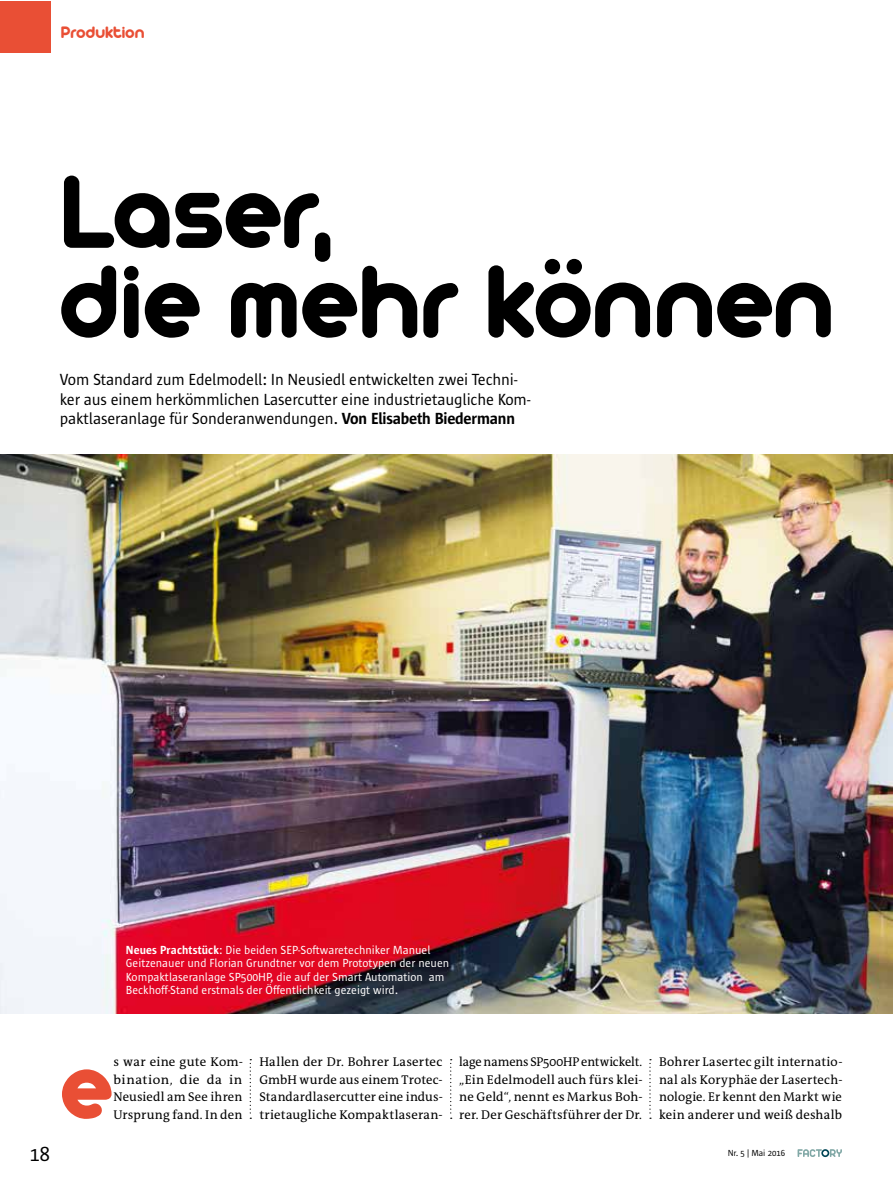
<style>
.page{position:relative;width:893px;height:1191px;background:#fff}
.page>*{position:absolute;margin:0;border:0;box-sizing:border-box;transform-origin:0 0}
.t1{font:113.1px/89.7px "Arista 2.0";letter-spacing:-.01em;color:#000}
.t2{font:102.15px "Arista 2.0";color:#e94f35}
.t3{font:21px "Sun Sans";color:#000}
.t4{font:18px "Arista 2.0";color:#e94f35}
.t5{font:16.5px/19.5px "Sun Sans";letter-spacing:-.01em;color:#000}
.t6{font:12.75px/17.5px "Sun Serif";letter-spacing:.015em;color:#000;text-align:justify}
.t7{font:12px/13.5px "Sun Sans";color:#fff}
.t8{font:9px "Sun Sans";color:#000}
.s1{font-weight:600}
</style>
<div class="page">
<svg style="left:797px;top:1149px;width:45px;height:8px"></svg>
<div style="left:0;top:1px;width:51px;height:51px;background:#e94f35"></div>
<img style="left:0;top:454px;width:892px;height:560px">
<svg style="left:250px;top:1059px;width:1px;height:59px"></svg>
<svg style="left:450px;top:1059px;width:2px;height:59px"></svg>
<svg style="left:649px;top:1059px;width:2px;height:59px"></svg>
<h3 class="t4" style="left:61px;top:21px;width:85px">Produktion</h3>
<h1 class="t1" style="left:60px;top:164px;width:776px">Laser,<br>die mehr können</h1>
<p class="t5" style="left:60px;top:370px;width:472px">Vom Standard zum Edelmodell: In Neusiedl entwickelten zwei Techni&shy;ker aus einem herkömmlichen Lasercutter eine industrietaugliche Kom&shy;paktlaseranlage für Sonderanwendungen. <span class="s1">Von Elisabeth Biedermann</span></p>
<p class="t7" style="left:126px;top:943px;width:325px"><span class="s1">Neues Prachtstück</span>: Die beiden SEP-Softwaretechniker Manuel Geitzenauer und Florian Grundtner vor dem Prototypen der neuen Kompaktlaseranlage SP500HP, die auf der Smart Automation am Beckhoff-Stand erstmals der Öffentlichkeit gezeigt wird.</p>
<p class="t6" style="left:113px;top:1053px;width:130px">s war eine gute Kom&shy;bination, die da in Neusiedl am See ihren Ursprung fand. In den</p>
<p class="t6" style="left:259px;top:1053px;width:184px">Hallen der Dr. Bohrer Lasertec GmbH wurde aus einem Trotec-Standardlasercutter eine indus&shy;trietaugliche Kompaktlaseran-</p>
<p class="t6" style="left:459px;top:1053px;width:184px">lage namens SP500HP entwickelt. „Ein Edelmodell auch fürs klei&shy;ne Geld“, nennt es Markus Boh&shy;rer. Der Geschäftsführer der Dr.</p>
<p class="t6" style="left:659px;top:1053px;width:184px">Bohrer Lasertec gilt internatio&shy;nal als Koryphäe der Lasertech&shy;nologie. Er kennt den Markt wie kein anderer und weiß deshalb</p>
<h2 class="t2" style="left:60px;top:1023px;width:55px">e</h2>
<h3 class="t3" style="left:30px;top:1142px;width:22px">18</h3>
<p class="t8" style="left:728px;top:1148px;width:59px">Nr. 5 | Mai 2016</p>
</div>
